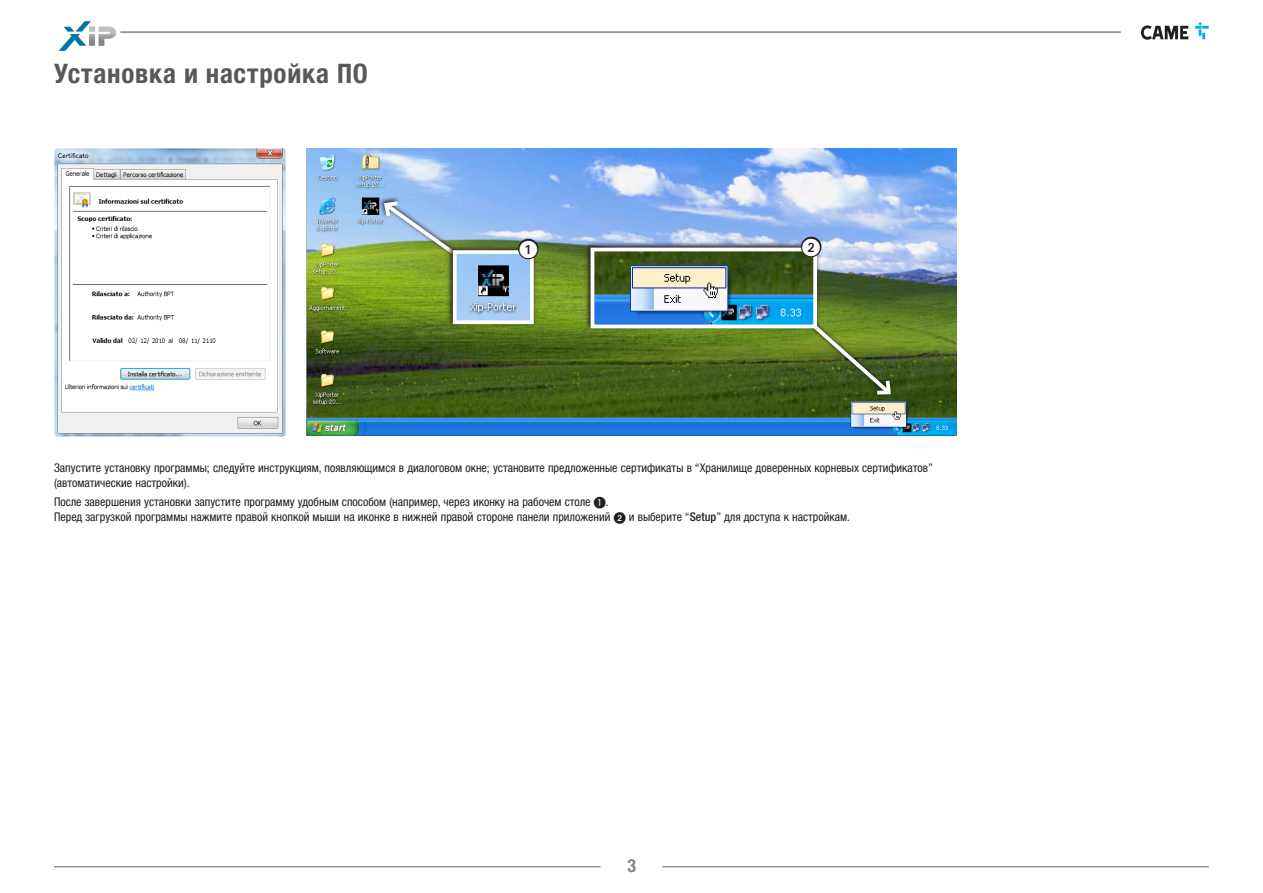
<style>
.page{position:relative;width:1263px;height:893px;background:#fff}
.page>*{position:absolute;margin:0;border:0;box-sizing:border-box;transform-origin:0 0}
.TitoloITA{font:700 condensed 27px "Helvetica Neue LTW1 G";letter-spacing:.03em;color:#57585a}
.t1{font:18px "European Pi One";color:#fff}
.t2{font:700 condensed 18px "Helvetica Neue LTW1 G";color:#808285}
.Testi{font:condensed 12px/15px "Helvetica Neue LTW1 G";color:#231f20}
.s1{font-family:"European Pi One";font-stretch:normal}
.s2{font-weight:500}
</style>
<div class="page">
<hr style="left:120px;top:31px;width:1001px;height:2px;background:#939598">
<hr style="left:54px;top:866px;width:546px;height:1px;background:#939598">
<hr style="left:662px;top:866px;width:547px;height:1px;background:#939598">
<img style="left:58px;top:21px;width:58px;height:30px">
<svg style="left:1141px;top:25px;width:47px;height:15px"></svg>
<svg style="left:1195px;top:22px;width:14px;height:17px"></svg>
<img style="left:306px;top:149px;width:651px;height:287px">
<svg style="left:378px;top:196px;width:79px;height:61px"></svg>
<svg style="left:381px;top:199px;width:77px;height:59px;background:#9bbbbc"></svg>
<svg style="left:808px;top:320px;width:85px;height:77px"></svg>
<svg style="left:810px;top:321px;width:84px;height:77px;background:#5f762e"></svg>
<svg style="left:584px;top:241px;width:236px;height:91px;background:#778a6d"></svg>
<img style="left:596px;top:253px;width:216px;height:70px">
<div style="left:591px;top:248px;width:226px;height:80px;border:4px solid #fff"></div>
<svg style="left:799px;top:235px;width:25px;height:24px"></svg>
<svg style="left:447px;top:244px;width:90px;height:83px"></svg>
<img style="left:458px;top:255px;width:71px;height:64px">
<div style="left:453px;top:250px;width:81px;height:74px;border:4px solid #fff"></div>
<svg style="left:516px;top:237px;width:25px;height:24px"></svg>
<img style="left:54px;top:149px;width:231px;height:287px">
<p class="TitoloITA" style="left:54px;top:57px;width:315px">Установка и настройка ПО</p>
<p class="t1" style="left:519px;top:239px;width:19px">1</p>
<p class="t1" style="left:802px;top:237px;width:19px">2</p>
<p class="Testi" style="left:54px;top:460px;width:881px">Запустите установку программы; следуйте инструкциям, появляющимся в диалоговом окне; установите предложенные сертификаты в “Хранилище доверенных корневых сертификатов” (автоматические настройки).</p>
<p class="Testi" style="left:54px;top:495px;width:798px">После завершения установки запустите программу удобным способом (например, через иконку на рабочем столе <span class="s1">A</span>.<br>Перед загрузкой программы нажмите правой кнопкой мыши на иконке в нижней правой стороне панели приложений <span class="s1">2</span> и выберите “<span class="s2">Setup</span>” для доступа к настройкам.</p>
<h2 class="t2" style="left:627px;top:855px;width:10px">3</h2>
</div>
